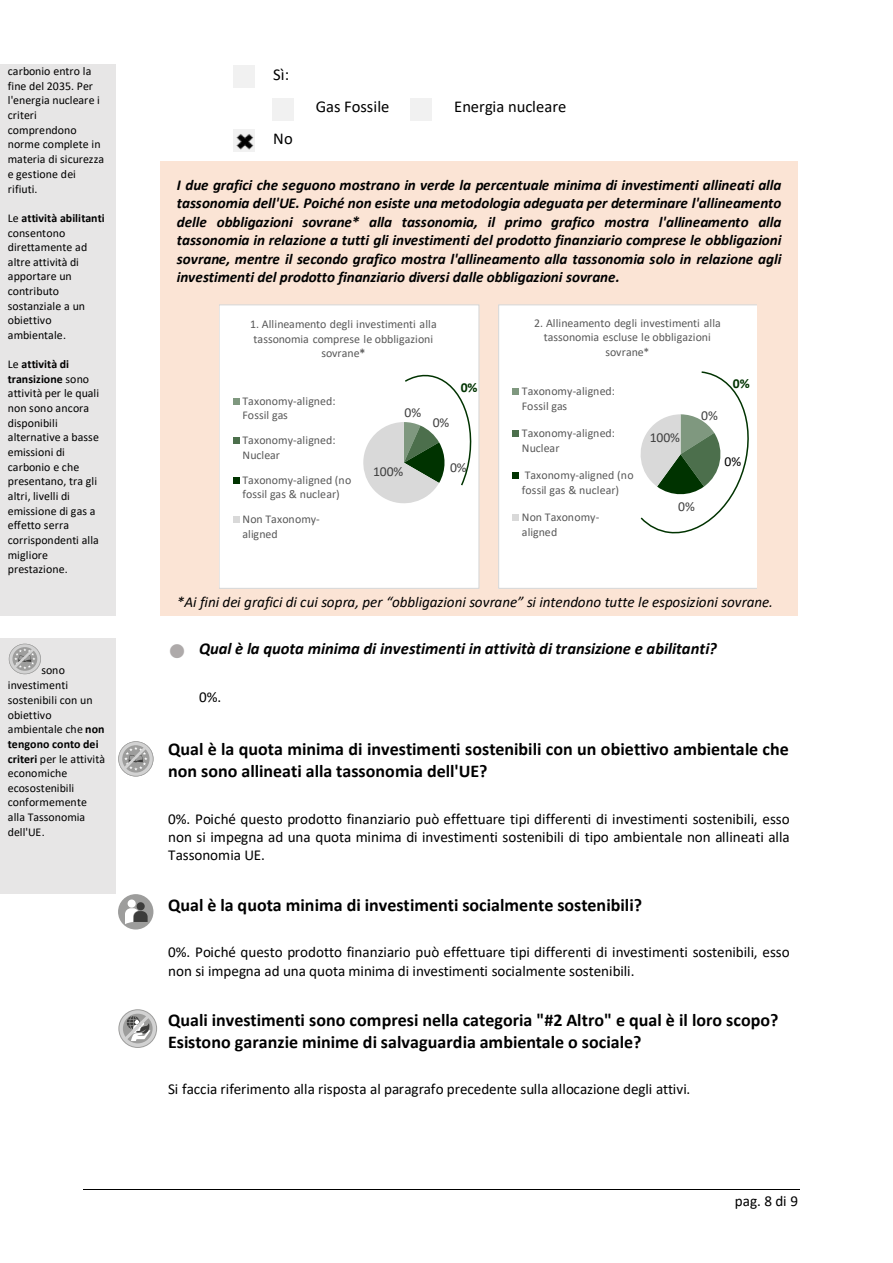
<style>
.page{position:relative;width:893px;height:1263px;background:#fff}
.page>*{position:absolute;margin:0;border:0;box-sizing:border-box;transform-origin:0 0}
.t1{font:24.15px "Wingdings";color:#aeaaaa}
.t2{font:700 18px/21.9px "Calibri";color:#000}
.t3{font:italic 700 16.5px "Calibri";letter-spacing:-.005em;color:#000}
.t4{font:16.5px "Calibri";color:#000}
.t5{font:italic 700 15.15px/18.3px "Calibri";letter-spacing:-.005em;color:#000;text-align:justify}
.t6{font:15.15px/18.3px "Calibri";color:#000;text-align:justify}
.t7{font:italic 15.15px "Calibri";letter-spacing:-.01em;color:#000}
.t8{font:13.65px "Calibri";letter-spacing:-.005em;color:#404040}
.t9{font:700 13.65px "Calibri";color:#030}
.t10{font:13.65px "Calibri";color:#000}
.t11{font:11.85px/14.7px "Calibri";letter-spacing:.005em;color:#000}
.t12{font:11.85px/14.7px "Calibri";letter-spacing:.005em;color:#595959}
.s1{font-weight:700}
</style>
<div class="page">
<hr style="left:83px;top:1189px;width:717px;height:1px;background:#000">
<div style="left:0;top:64px;width:115px;height:552px;background:#e7e6e6"></div>
<div style="left:160px;top:161px;width:637px;height:455px;background:#fbe4d5"></div>
<div style="left:228px;top:305px;width:257px;height:283px;background:linear-gradient(to bottom,#fbe4d5,#fbe4d5)"></div>
<div style="left:0;top:638px;width:115px;height:256px;background:#e7e6e6"></div>
<div style="left:220px;top:305px;width:259px;height:283px;background:#fff"></div>
<svg style="left:357px;top:366px;width:117px;height:143px;background:#dee3de"></svg>
<div style="left:498px;top:305px;width:259px;height:283px;background:#fff"></div>
<svg style="left:635px;top:370px;width:120px;height:166px;background:#d9dfd9"></svg>
<svg style="left:9px;top:644px;width:32px;height:30px"></svg>
<div style="left:234px;top:129px;width:21px;height:23px;background:#f1f1f1"></div>
<img style="left:236px;top:134px;width:17px;height:16px">
<div style="left:234px;top:65px;width:21px;height:23px;background:#f1f1f1"></div>
<div style="left:272px;top:98px;width:21px;height:23px;background:#f1f1f1"></div>
<div style="left:410px;top:98px;width:22px;height:23px;background:#f1f1f1"></div>
<svg style="left:118px;top:741px;width:35px;height:35px"></svg>
<div style="left:118px;top:894px;width:35px;height:35px;background:#9d9d9c;border-radius:50%"></div>
<svg style="left:125px;top:908px;width:23px;height:16px"></svg>
<div style="left:137px;top:902px;width:8px;height:8px;background:#3c3c3b;border-radius:50%"></div>
<div style="left:128px;top:899px;width:8px;height:9px;background:#fff;border-radius:50%"></div>
<svg style="left:118px;top:1009px;width:39px;height:39px"></svg>
<svg style="left:119px;top:1010px;width:37px;height:37px"></svg>
<p class="t11" style="left:8px;top:64px;width:98px">carbonio entro la fine del 2035. Per l'energia nucleare i criteri comprendono norme complete in materia di sicurezza e gestione dei rifiuti.</p>
<p class="t11" style="left:8px;top:210px;width:98px">Le <span class="s1">attività abilitanti </span>consentono direttamente ad altre attività di apportare un contributo sostanziale a un obiettivo ambientale.</p>
<p class="t11" style="left:8px;top:357px;width:93px">Le <span class="s1">attività di transizione</span> sono attività per le quali non sono ancora disponibili alternative a basse emissioni di carbonio e che presentano, tra gli altri, livelli di emissione di gas a effetto serra corrispondenti alla migliore prestazione.</p>
<p class="t11" style="left:8px;top:663px;width:99px;text-indent:33px">sono investimenti sostenibili con un obiettivo ambientale che <span class="s1">non tengono conto dei criteri</span> per le attività economiche ecosostenibili conformemente alla Tassonomia dell'UE.</p>
<p class="t4" style="left:273px;top:63px;width:17px">Sì:</p>
<p class="t4" style="left:316px;top:95px;width:75px">Gas Fossile</p>
<p class="t4" style="left:454px;top:95px;width:114px">Energia nucleare</p>
<p class="t4" style="left:273px;top:127px;width:21px">No</p>
<p class="t5" style="left:177px;top:175px;width:606px">I due grafici che seguono mostrano in verde la percentuale minima di investimenti allineati alla tassonomia dell'UE. Poiché non esiste una metodologia adeguata per determinare l'allineamento delle obbligazioni sovrane* alla tassonomia, il primo grafico mostra l'allineamento alla tassonomia in relazione a tutti gli investimenti del prodotto finanziario comprese le obbligazioni sovrane, mentre il secondo grafico mostra l'allineamento alla tassonomia solo in relazione agli investimenti del prodotto finanziario diversi dalle obbligazioni sovrane.</p>
<p class="t12" style="left:250px;top:317px;width:188px;text-align:center">1. Allineamento degli investimenti alla tassonomia comprese le obbligazioni sovrane<span class="s1">*</span></p>
<p class="t12" style="left:242px;top:393px;width:95px">Taxonomy-aligned:<br>Fossil gas</p>
<p class="t12" style="left:242px;top:433px;width:95px">Taxonomy-aligned:<br>Nuclear</p>
<p class="t12" style="left:242px;top:472px;width:110px">Taxonomy-aligned (no fossil gas &amp; nuclear)</p>
<p class="t12" style="left:242px;top:511px;width:79px">Non Taxonomy&shy;aligned</p>
<p class="t9" style="left:461px;top:378px;width:18px">0%</p>
<p class="t8" style="left:404px;top:403px;width:18px">0%</p>
<p class="t8" style="left:433px;top:413px;width:18px">0%</p>
<p class="t8" style="left:373px;top:462px;width:32px">100%</p>
<p class="t8" style="left:450px;top:458px;width:18px">0%</p>
<p class="t12" style="left:534px;top:315px;width:188px;text-align:center">2. Allineamento degli investimenti alla tassonomia escluse le obbligazioni sovrane*</p>
<p class="t12" style="left:522px;top:383px;width:95px">Taxonomy-aligned:<br>Fossil gas</p>
<p class="t12" style="left:522px;top:426px;width:95px">Taxonomy-aligned:<br>Nuclear</p>
<p class="t12" style="left:522px;top:468px;width:113px">Taxonomy-aligned (no fossil gas &amp; nuclear)</p>
<p class="t12" style="left:522px;top:510px;width:79px">Non Taxonomy&shy;aligned</p>
<p class="t9" style="left:733px;top:373px;width:18px">0%</p>
<p class="t8" style="left:701px;top:406px;width:18px">0%</p>
<p class="t8" style="left:650px;top:428px;width:32px">100%</p>
<p class="t10" style="left:724px;top:452px;width:18px">0%</p>
<p class="t8" style="left:678px;top:497px;width:18px">0%</p>
<p class="t7" style="left:177px;top:592px;width:598px">*Ai fini dei grafici di cui sopra, per “obbligazioni sovrane” si intendono tutte le esposizioni sovrane.</p>
<p class="t1" style="left:168px;top:641px;width:20px">●</p>
<p class="t3" style="left:199px;top:637px;width:519px">Qual è la quota minima di investimenti in attività di transizione e abilitanti?</p>
<p class="t6" style="left:199px;top:688px;width:24px">0%.</p>
<p class="t2" style="left:168px;top:738px;width:622px">Qual è la quota minima di investimenti sostenibili con un obiettivo ambientale che non sono allineati alla tassonomia dell'UE?</p>
<p class="t6" style="left:168px;top:809px;width:623px">0%. Poiché questo prodotto finanziario può effettuare tipi differenti di investimenti sostenibili, esso non si impegna ad una quota minima di investimenti sostenibili di tipo ambientale non allineati alla Tassonomia UE.</p>
<p class="t2" style="left:168px;top:894px;width:475px">Qual è la quota minima di investimenti socialmente sostenibili?</p>
<p class="t6" style="left:168px;top:943px;width:623px">0%. Poiché questo prodotto finanziario può effettuare tipi differenti di investimenti sostenibili, esso non si impegna ad una quota minima di investimenti socialmente sostenibili.</p>
<p class="t2" style="left:168px;top:1008px;width:612px;line-height:22.4px">Quali investimenti sono compresi nella categoria "#2 Altro" e qual è il loro scopo?<br>Esistono garanzie minime di salvaguardia ambientale o sociale?</p>
<p class="t6" style="left:168px;top:1079px;width:524px">Si faccia riferimento alla risposta al paragrafo precedente sulla allocazione degli attivi.</p>
<p class="t6" style="left:735px;top:1191px;width:65px">pag. 8 di 9</p>
</div>
